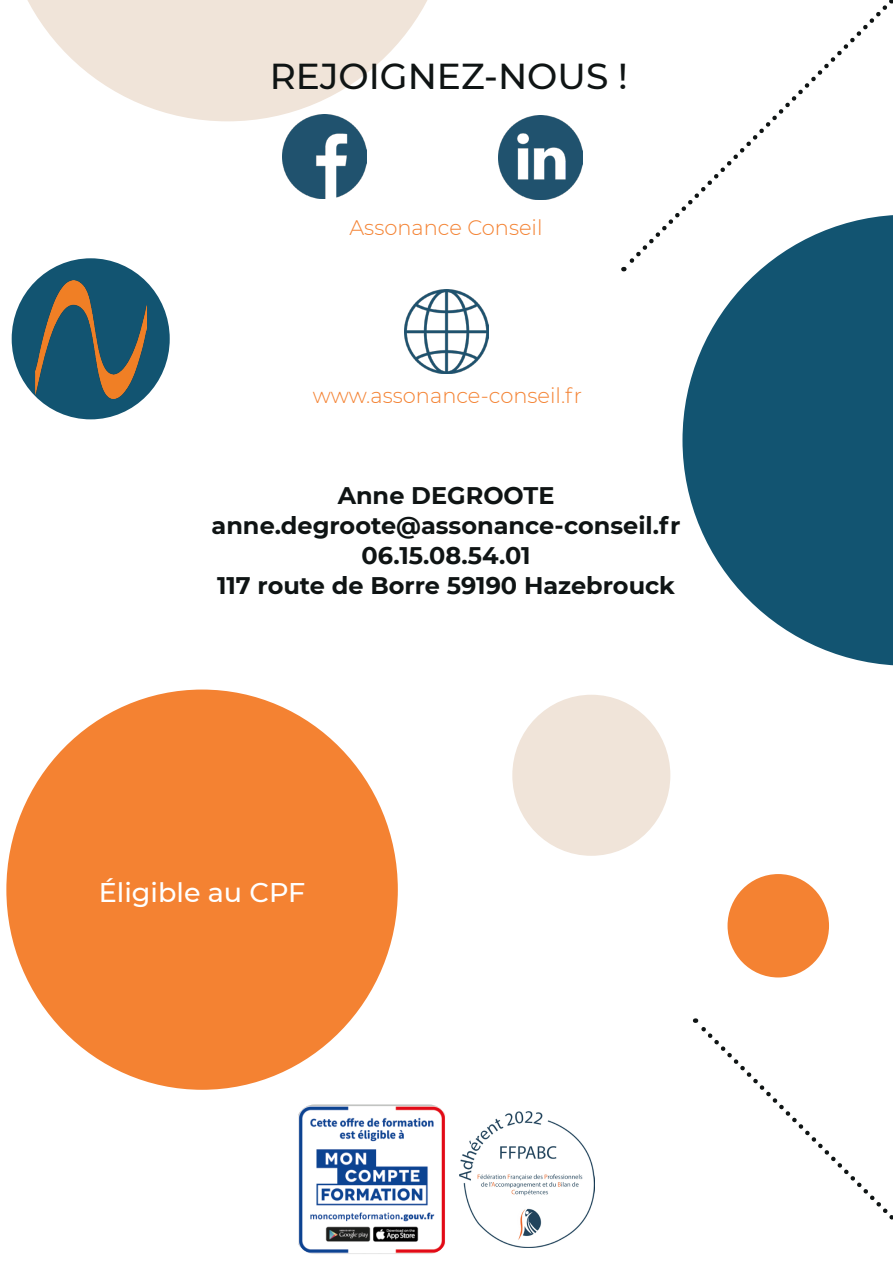
<style>
.page{position:relative;width:893px;height:1263px;background:#fff}
.page>*{position:absolute;margin:0;border:0;box-sizing:border-box;transform-origin:0 0}
.t1{font:500 36px "Montserrat";color:#0f1414}
.t2{font:500 27px "Montserrat";color:#fff}
.t3{font:700 24px "Montserrat";color:#0f1414}
.t4{font:300 21px "Montserrat";color:#f48232}
</style>
<div class="page">
<svg style="left:27px;top:0;width:400px;height:121px;fill:#f0e4d9"></svg>
<svg style="left:682px;top:215px;width:211px;height:451px;fill:#125471"></svg>
<div style="left:6px;top:689px;width:392px;height:401px;background:#f48232;border-radius:50%"></div>
<svg style="left:621px;top:1px;width:270px;height:271px"></svg>
<div style="left:512px;top:695px;width:158px;height:161px;background:#f0e4d9;border-radius:50%"></div>
<div style="left:12px;top:258px;width:158px;height:161px;background:#125471;border-radius:50%"></div>
<div style="left:727px;top:874px;width:102px;height:103px;background:#f48232;border-radius:50%"></div>
<svg style="left:692px;top:1018px;width:201px;height:202px"></svg>
<img style="left:298px;top:1104px;width:147px;height:150px">
<img style="left:282px;top:114px;width:84px;height:84px">
<img style="left:499px;top:115px;width:83px;height:84px">
<img style="left:404px;top:289px;width:84px;height:84px">
<img style="left:35px;top:281px;width:111px;height:117px">
<img style="left:460px;top:1111px;width:134px;height:136px">
<p class="t1" style="left:270px;top:51px;width:359px">REJOIGNEZ-NOUS !</p>
<p class="t4" style="left:350px;top:213px;width:194px">Assonance Conseil</p>
<p class="t4" style="left:313px;top:382px;width:271px">www.assonance-conseil.fr</p>
<p class="t3" style="left:338px;top:478px;width:218px">Anne DEGROOTE</p>
<p class="t3" style="left:212px;top:508px;width:471px">anne.degroote@assonance-conseil.fr</p>
<p class="t3" style="left:362px;top:538px;width:170px">06.15.08.54.01</p>
<p class="t3" style="left:217px;top:568px;width:459px">117 route de Borre 59190 Hazebrouck</p>
<p class="t2" style="left:99px;top:873px;width:208px">Éligible au CPF</p>
</div>
